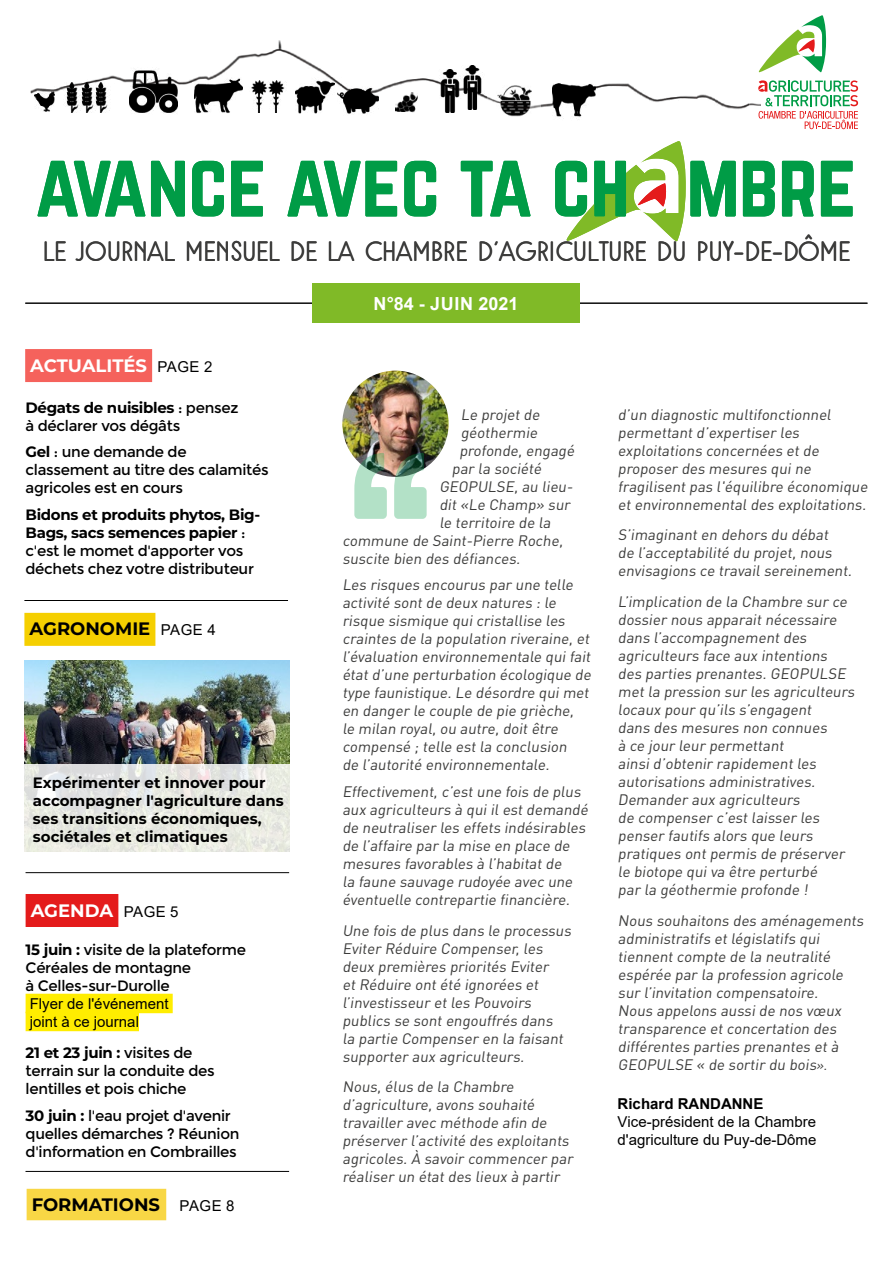
<style>
.page{position:relative;width:893px;height:1263px;background:#fff}
.page>*{position:absolute;margin:0;border:0;box-sizing:border-box;transform-origin:0 0}
.t1{font:79.5px "Norwester";letter-spacing:-.01em;color:#009c46}
.t2{font:31.5px "Rampung";letter-spacing:-.03em;color:#3c3c3b}
.t3{font:700 18px "Montserrat";color:#000}
.t4{font:700 18px "Montserrat";color:#fff}
.t5{font:700 18px "Arial";color:#fff}
.t6{font:15px/18px "DIN Pro";color:#3c3c3b}
.t7{font:15px/18px "Montserrat";letter-spacing:-.02em;color:#000}
.t8{font:700 15px/18px "Montserrat";color:#000}
.t9{font:15px/18px "Arial";color:#000}
.t10{font:700 15px "Arial";color:#000}
.s1{font-family:"Arial";font-weight:400;font-size:15px;color:#000}
.s2{font-weight:700}
.s3{font-family:"Arial";font-weight:400;font-size:15px}
.s4{font-size:13.5px}
</style>
<div class="page">
<img style="left:24px;top:660px;width:265px;height:104px">
<svg style="left:24px;top:764px;width:266px;height:87px;background:#e7e8e2"></svg>
<hr style="left:25px;top:303px;width:842px;height:1px;background:#000">
<div style="left:27px;top:1189px;width:139px;height:31px;background:#f8d745"></div>
<img style="left:342px;top:371px;width:107px;height:106px;border-radius:53px">
<div style="left:25px;top:349px;width:127px;height:33px;background:#f5625c"></div>
<hr style="left:26px;top:872px;width:263px;height:1px;background:#000">
<div style="left:24px;top:613px;width:131px;height:33px;background:#f5cf00"></div>
<hr style="left:26px;top:1171px;width:263px;height:1px;background:#000">
<hr style="left:24px;top:600px;width:264px;height:1px;background:#000">
<svg style="left:394px;top:453px;width:33px;height:66px;background:#9bbba7"></svg>
<svg style="left:354px;top:453px;width:33px;height:66px;background:#abcbb6"></svg>
<div style="left:26px;top:894px;width:92px;height:33px;background:#e41b1b"></div>
<div style="left:26px;top:994px;width:147px;height:19px;background:#ffed00"></div>
<div style="left:26px;top:1012px;width:113px;height:19px;background:#ffed00"></div>
<img style="left:30px;top:40px;width:719px;height:77px">
<img style="left:394px;top:90px;width:24px;height:23px">
<img style="left:194px;top:71px;width:49px;height:46px">
<img style="left:337px;top:80px;width:41px;height:37px">
<img style="left:129px;top:67px;width:49px;height:49px">
<img style="left:295px;top:77px;width:39px;height:39px">
<img style="left:276px;top:80px;width:16px;height:33px">
<img style="left:58px;top:83px;width:58px;height:30px">
<img style="left:248px;top:80px;width:28px;height:33px">
<img style="left:552px;top:78px;width:44px;height:41px">
<img style="left:434px;top:69px;width:28px;height:44px">
<img style="left:457px;top:66px;width:27px;height:43px">
<img style="left:35px;top:91px;width:20px;height:21px">
<svg style="left:758px;top:80px;width:100px;height:49px"></svg>
<svg style="left:759px;top:15px;width:67px;height:57px"></svg>
<svg style="left:567px;top:141px;width:119px;height:100px"></svg>
<div style="left:312px;top:284px;width:268px;height:39px;background:#80ba27"></div>
<svg style="left:487px;top:85px;width:53px;height:31px"></svg>
<h1 class="t1" style="left:35px;top:147px;width:823px">AVANCE AVEC TA CH MBRE</h1>
<h2 class="t2" style="left:42px;top:235px;width:810px">LE JOURNAL MENSUEL DE LA CHAMBRE D’AGRICULTURE DU PUY-DE-DÔME</h2>
<p class="t4" style="left:30px;top:352px;width:184px">ACTUALITÉS <span class="s1">PAGE 2</span></p>
<p class="t7" style="left:26px;top:398px;width:214px"><span class="s2">Dégats de nuisibles</span> : pensez à déclarer vos dégâts</p>
<p class="t7" style="left:26px;top:443px;width:245px"><span class="s2">Gel</span> : une demande de classement au titre des calamités agricoles est en cours</p>
<p class="t7" style="left:26px;top:505px;width:236px"><span class="s2">Bidons et produits phytos, Big-<br>Bags, sacs semences papier</span> : c'est le momet d'apporter vos déchets chez votre distributeur</p>
<p class="t3" style="left:30px;top:616px;width:188px">AGRONOMIE <span class="s3">PAGE 4</span></p>
<p class="t8" style="left:33px;top:773px;width:252px">Expérimenter et innover pour accompagner l'agriculture dans ses transitions économiques, sociétales et climatiques</p>
<p class="t4" style="left:31px;top:897px;width:149px">AGENDA <span class="s1">PAGE 5</span></p>
<p class="t7" style="left:26px;top:941px;width:222px"><span class="s2">15 juin :</span> visite de la plateforme<br>Céréales de montagne<br>à Celles-sur-Durolle</p>
<p class="t9" style="left:30px;top:995px;width:140px">Flyer de l'événement joint à ce journal</p>
<p class="t7" style="left:26px;top:1044px;width:191px"><span class="s2">21 et 23 juin :</span> visites de terrain sur la conduite des lentilles et pois chiche</p>
<p class="t7" style="left:26px;top:1106px;width:215px"><span class="s2">30 juin :</span> l'eau projet d'avenir quelles démarches ? Réunion d'information en Combrailles</p>
<p class="t3" style="left:32px;top:1191px;width:204px">FORMATIONS <span class="s3">PAGE 8</span></p>
<p class="t5" style="left:373px;top:291px;width:147px">N°84 - JUIN 2021</p>
<p class="t6" style="left:461px;top:405px;width:83px">Le projet de</p>
<p class="t6" style="left:461px;top:423px;width:81px">géothermie</p>
<p class="t6" style="left:459px;top:441px;width:119px">profonde, engagé</p>
<p class="t6" style="left:452px;top:459px;width:94px">par la société</p>
<p class="t6" style="left:439px;top:477px;width:138px">GEOPULSE, au lieu-</p>
<p class="t6" style="left:439px;top:495px;width:135px">dit «Le Champ» sur</p>
<p class="t6" style="left:439px;top:513px;width:115px">le territoire de la</p>
<p class="t6" style="left:342px;top:531px;width:225px">commune de Saint-Pierre Roche,</p>
<p class="t6" style="left:342px;top:549px;width:182px">suscite bien des défiances.</p>
<p class="t6" style="left:342px;top:575px;width:253px">Les risques encourus par une telle activité sont de deux natures : le risque sismique qui cristallise les craintes de la population riveraine, et l’évaluation environnementale qui fait état d’une perturbation écologique de type faunistique. Le désordre qui met en danger le couple de pie grièche, le milan royal, ou autre, doit être compensé ; telle est la conclusion<br>de l’autorité environnementale.</p>
<p class="t6" style="left:342px;top:782px;width:250px">Effectivement, c’est une fois de plus aux agriculteurs à qui il est demandé de neutraliser les effets indésirables de l’affaire par la mise en place de mesures favorables à l’habitat de<br>la faune sauvage rudoyée avec une éventuelle contrepartie financière.</p>
<p class="t6" style="left:342px;top:920px;width:233px">Une fois de plus dans le processus<br>Eviter Réduire Compenser, les deux premières priorités Eviter<br>et Réduire ont été ignorées et l’investisseur et les Pouvoirs publics se sont engouffrés dans la partie Compenser en la faisant supporter aux agriculteurs.</p>
<p class="t6" style="left:342px;top:1077px;width:235px">Nous, élus de la Chambre d’agriculture, avons souhaité travailler avec méthode afin de préserver l’activité des exploitants agricoles. À savoir commencer par réaliser un état des lieux à partir</p>
<p class="t6" style="left:618px;top:405px;width:254px">d’un diagnostic multifonctionnel permettant d’expertiser les exploitations concernées et de proposer des mesures qui ne fragilisent pas l'équilibre économique et environnemental des exploitations.</p>
<p class="t6" style="left:618px;top:525px;width:238px">S’imaginant en dehors du débat<br>de l’acceptabilité du projet, nous envisagions ce travail sereinement.</p>
<p class="t6" style="left:618px;top:592px;width:241px">L’implication de la Chambre sur ce dossier nous apparait nécessaire dans l’accompagnement des agriculteurs face aux intentions des parties prenantes. GEOPULSE met la pression sur les agriculteurs locaux pour qu’ils s’engagent<br>dans des mesures non connues<br>à ce jour leur permettant<br>ainsi d’obtenir rapidement les autorisations administratives.<br>Demander aux agriculteurs<br>de compenser c’est laisser les penser fautifs alors que leurs pratiques ont permis de préserver le biotope qui va être perturbé<br>par la géothermie profonde !</p>
<p class="t6" style="left:618px;top:911px;width:250px">Nous souhaitons des aménagements administratifs et législatifs qui tiennent compte de la neutralité espérée par la profession agricole sur l’invitation compensatoire.<br>Nous appelons aussi de nos vœux transparence et concertation des différentes parties prenantes et à GEOPULSE « de sortir du bois<span class="s4">».</span></p>
<p class="t10" style="left:618px;top:1093px;width:147px">Richard RANDANNE</p>
<p class="t9" style="left:618px;top:1113px;width:200px">Vice-président de la Chambre d'agriculture du Puy-de-Dôme</p>
</div>
